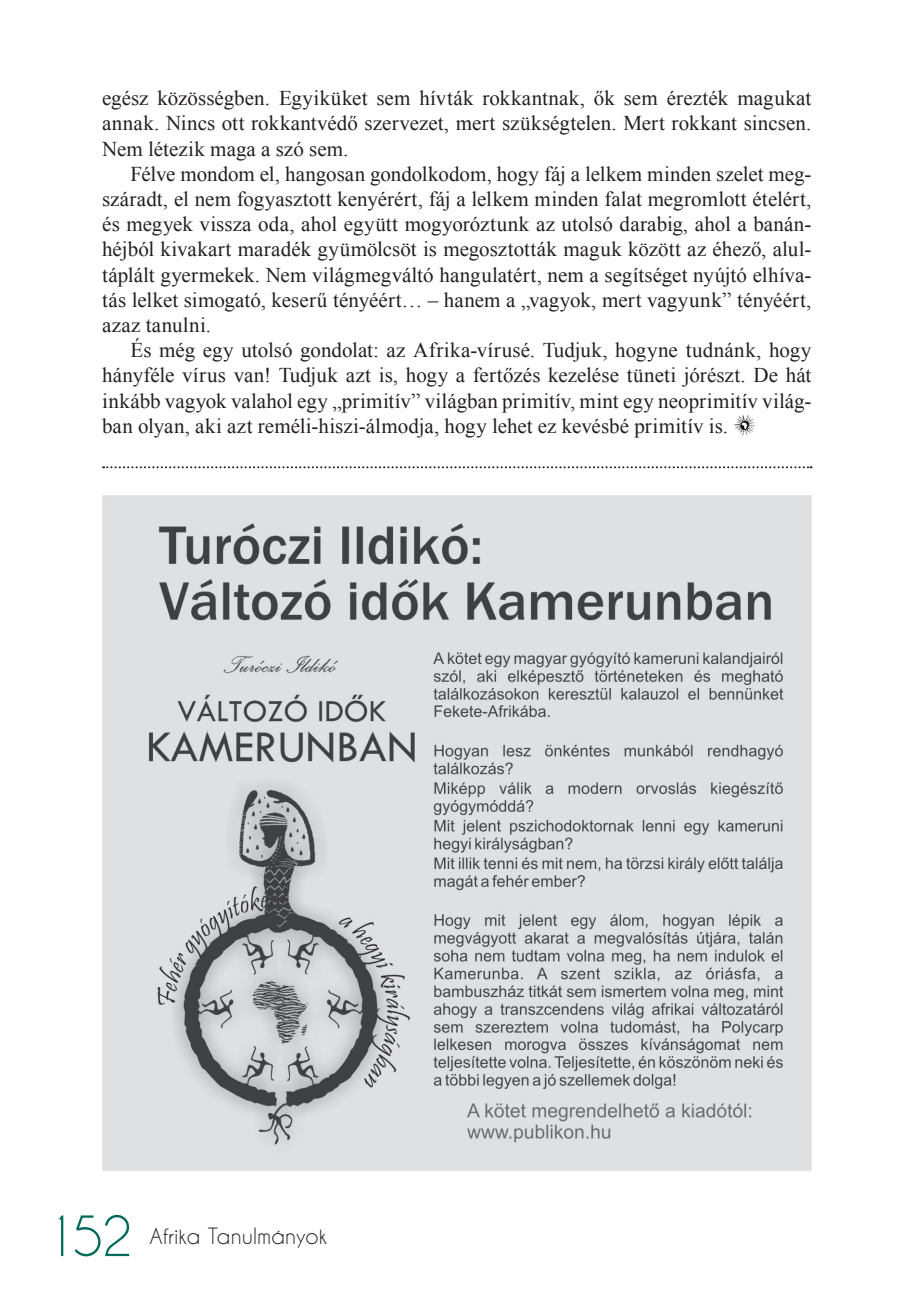
<style>
.page{position:relative;width:908px;height:1304px;background:#fff}
.page>*{position:absolute;margin:0;border:0;box-sizing:border-box;transform-origin:0 0}
.t1{font:52px "Caviar Dreams";color:#006959}
.t2{font:21px/25.2px "Times New Roman";letter-spacing:.005em;color:#231f20;text-align:justify}
.t3{font:21px "Caviar Dreams";color:#231f20}
</style>
<div class="page">
<img style="left:734px;top:416px;width:20px;height:20px">
<svg style="left:103px;top:466px;width:708px;height:2px"></svg>
<img style="left:102px;top:496px;width:709px;height:675px">
<p class="t2" style="left:102px;top:85px;width:710px">egész közösségben. Egyiküket sem hívták rokkantnak, ők sem érezték magukat annak. Nincs ott rokkantvédő szervezet, mert szükségtelen. Mert rokkant sincsen.<br>Nem létezik maga a szó sem.</p>
<p class="t2" style="left:102px;top:161px;width:710px;text-indent:28px">Félve mondom el, hangosan gondolkodom, hogy fáj a lelkem minden szelet meg&shy;száradt, el nem fogyasztott kenyérért, fáj a lelkem minden falat megromlott ételért, és megyek vissza oda, ahol együtt mogyoróztunk az utolsó darabig, ahol a banán&shy;héjból kivakart maradék gyümölcsöt is megosztották maguk között az éhező, alul&shy;táplált gyermekek. Nem világmegváltó hangulatért, nem a segítséget nyújtó elhíva&shy;tás lelket simogató, keserű tényéért… – hanem a „vagyok, mert vagyunk” tényéért, azaz tanulni.</p>
<p class="t2" style="left:102px;top:337px;width:710px;text-indent:28px">És még egy utolsó gondolat: az Afrika-vírusé. Tudjuk, hogyne tudnánk, hogy hányféle vírus van! Tudjuk azt is, hogy a fertőzés kezelése tüneti jórészt. De hát inkább vagyok valahol egy „primitív” világban primitív, mint egy neoprimitív világ&shy;ban olyan, aki azt reméli-hiszi-álmodja, hogy lehet ez kevésbé primitív is.</p>
<h1 class="t1" style="left:45px;top:1208px;width:89px">152</h1>
<p class="t3" style="left:149px;top:1225px;width:179px">Afrika Tanulmányok</p>
</div>
